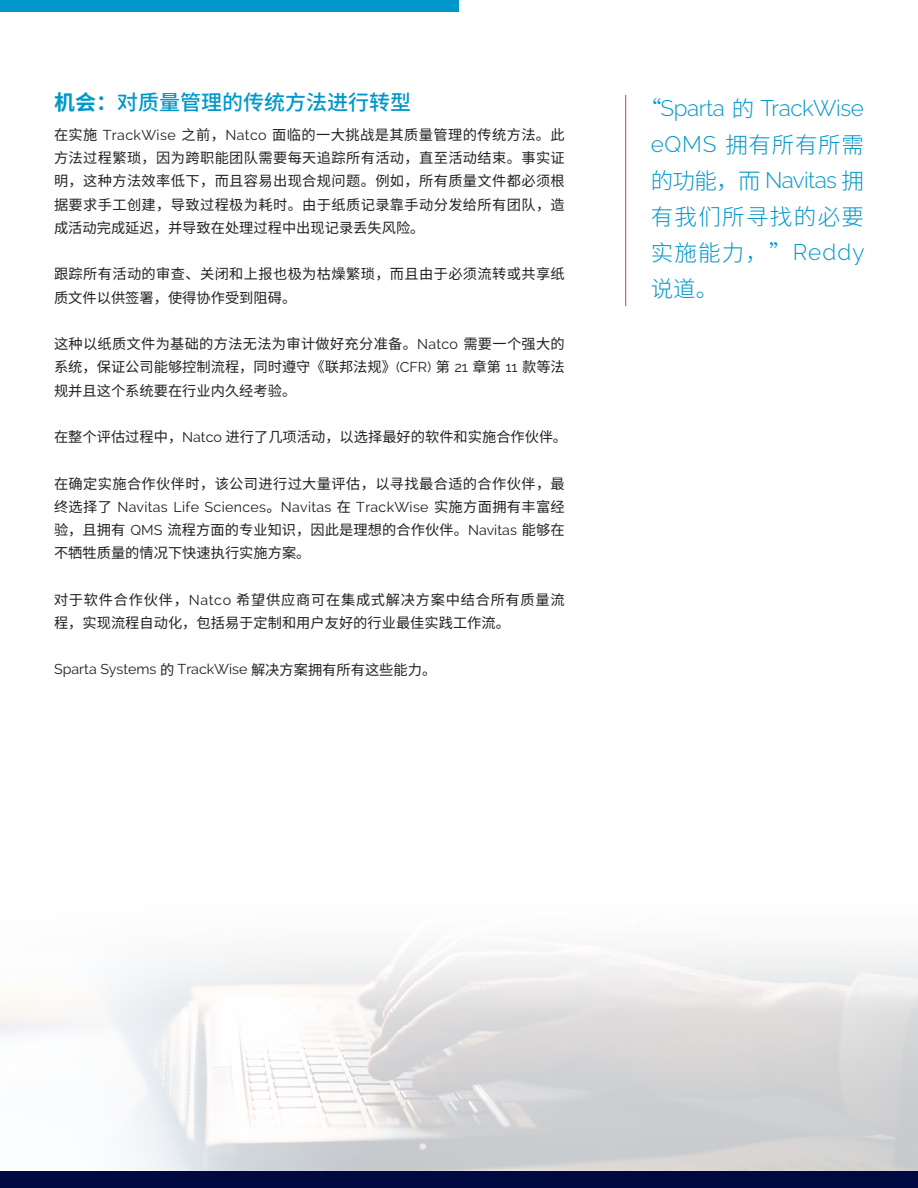
<style>
.page{position:relative;width:918px;height:1188px;background:#fff}
.page>*{position:absolute;margin:0;border:0;box-sizing:border-box;transform-origin:0 0}
.Callout{font:300 22.5px/36.2px "Noto Sans CJ Ksc";letter-spacing:.05em;color:#0098ca;text-align:justify}
.Intro{font:500 21px "Noto Sans CJ Ksc";color:#0098ca}
.Bodycopy{font:14.25px/23.2px "Noto Sans CJ Ksc";color:#231f20;text-align:justify}
.Bodycopy-2{font:14.25px/23.2px "Noto Sans CJ Ksc";letter-spacing:.05em;color:#231f20}
.Bodycopy-3{font:14.25px/23.2px "Noto Sans CJ Ksc";letter-spacing:.025em;color:#231f20}
.Bodycopy-4{font:14.25px "Raleway";color:#231f20}
.s1{font-weight:700}
.s2{font-family:"Raleway"}
.s3{font-family:"Noto Sans CJ Ksc"}
</style>
<div class="page">
<div style="left:0;top:1171px;width:918px;height:17px;background:#000a41"></div>
<div style="left:0;top:0;width:459px;height:11px;background:#0098ca"></div>
<hr style="left:625px;top:95px;width:1px;height:211px;background:#e72d62">
<img style="left:0;top:950px;width:918px;height:221px">
<p class="Intro" style="left:54px;top:90px;width:358px"><span class="s1">机会：</span>对质量管理的传统方法进行转型</p>
<p class="Bodycopy" style="left:54px;top:123px;width:512px">在实施 <span class="s2">TrackWise</span> 之前，<span class="s2">Natco</span> 面临的一大挑战是其质量管理的传统方法。此方法过程繁琐，因为跨职能团队需要每天追踪所有活动，直至活动结束。事实证明，这种方法效率低下，而且容易出现合规问题。例如，所有质量文件都必须根据要求手工创建，导致过程极为耗时。由于纸质记录靠手动分发给所有团队，造成活动完成延迟，并导致在处理过程中出现记录丢失风险。</p>
<p class="Bodycopy-3" style="left:54px;top:263px;width:512px">跟踪所有活动的审查、关闭和上报也极为枯燥繁琐，而且由于必须流转或共享纸质文件以供签署，使得协作受到阻碍。</p>
<p class="Bodycopy" style="left:54px;top:333px;width:512px">这种以纸质文件为基础的方法无法为审计做好充分准备。<span class="s2">Natco</span> 需要一个强大的系统，保证公司能够控制流程，同时遵守《联邦法规》<span class="s2">(CFR)</span> 第 <span class="s2">21</span> 章第 <span class="s2">11</span> 款等法规并且这个系统要在行业内久经考验。</p>
<p class="Bodycopy" style="left:54px;top:426px;width:515px">在整个评估过程中，<span class="s2">Natco</span> 进行了几项活动，以选择最好的软件和实施合作伙伴。</p>
<p class="Bodycopy" style="left:54px;top:472px;width:512px">在确定实施合作伙伴时，该公司进行过大量评估，以寻找最合适的合作伙伴，最终选择了 <span class="s2">Navitas Life Sciences</span>。<span class="s2">Navitas</span> 在 <span class="s2">TrackWise</span> 实施方面拥有丰富经验，且拥有 <span class="s2">QMS</span> 流程方面的专业知识，因此是理想的合作伙伴。<span class="s2">Navitas</span> 能够在不牺牲质量的情况下快速执行实施方案。</p>
<p class="Bodycopy-2" style="left:54px;top:588px;width:512px">对于软件合作伙伴，<span class="s2">Natco</span> 希望供应商可在集成式解决方案中结合所有质量流程，实现流程自动化，包括易于定制和用户友好的行业最佳实践工作流。</p>
<p class="Bodycopy-4" style="left:54px;top:661px;width:384px">Sparta Systems <span class="s3">的</span> TrackWise <span class="s3">解决方案拥有所有这些能力。</span></p>
<p class="Callout" style="left:651px;top:90px;width:215px;text-indent:-11px">“<span class="s2">Sparta</span> 的 <span class="s2">TrackWise eQMS</span> 拥有所有所需的功能，而 <span class="s2">Navitas</span> 拥有我们所寻找的必要实施能力，”<span class="s2">Reddy</span>说道。</p>
</div>
